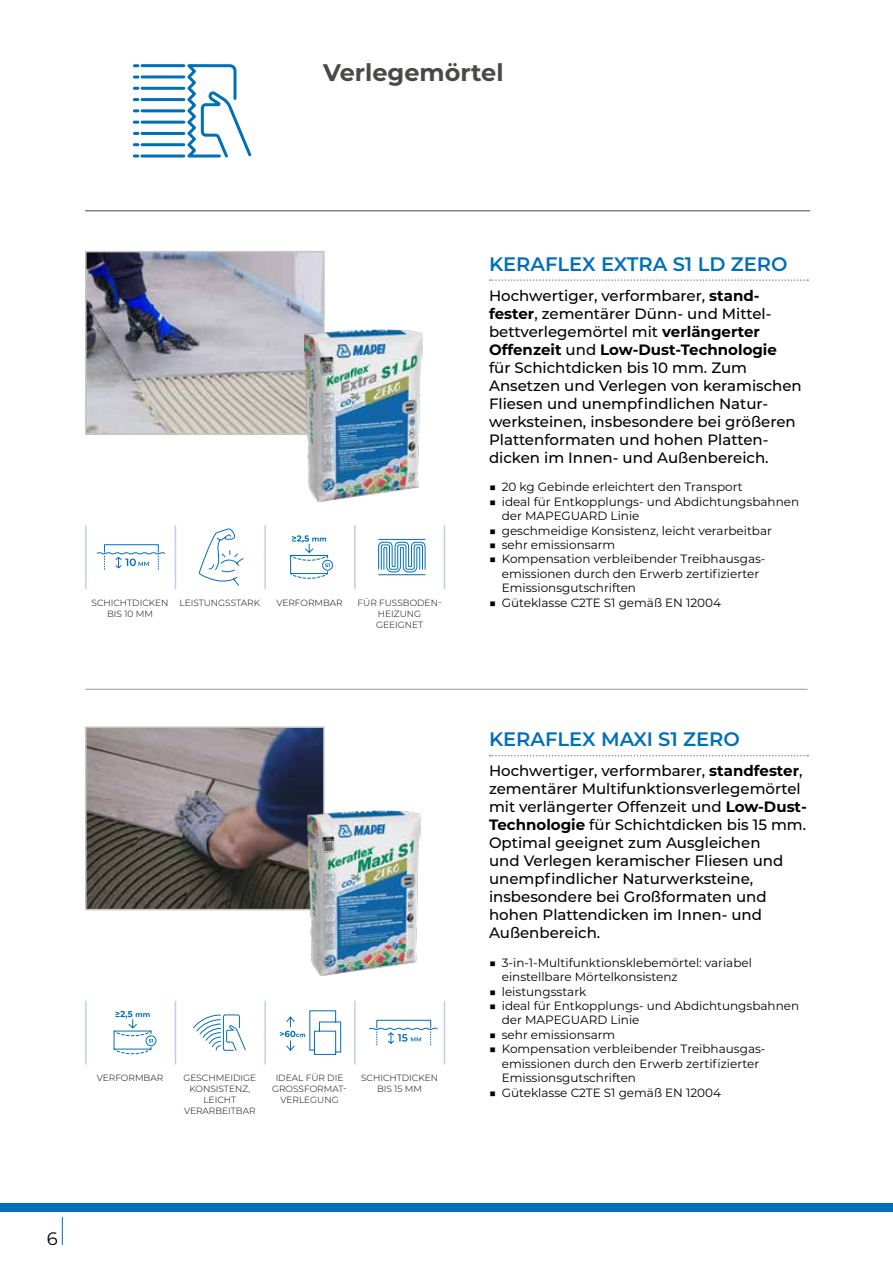
<style>
.page{position:relative;width:893px;height:1263px;background:#fff}
.page>*{position:absolute;margin:0;border:0;box-sizing:border-box;transform-origin:0 0}
.t1{font:700 24px "Montserrat";color:#494948}
.t2{font:600 19.5px "Montserrat";color:#006fb9}
.t3{font:18px "Montserrat";color:#000}
.t4{font:500 15px/18px "Montserrat";color:#000}
.t5{font:12px/14.4px "Montserrat";color:#000}
.t6{font:300 9px/10.8px "Montserrat";color:#000;text-align:center}
.s1{font-weight:700}
</style>
<div class="page">
<div style="left:0;top:1204px;width:893px;height:8px;background:#006fb9"></div>
<svg style="left:62px;top:1217px;width:1px;height:28px"></svg>
<svg style="left:490px;top:279px;width:318px;height:2px"></svg>
<svg style="left:490px;top:755px;width:318px;height:1px"></svg>
<hr style="left:85px;top:689px;width:723px;height:1px;background:#9a9b9b">
<img style="left:88px;top:254px;width:234px;height:178px">
<div style="left:85px;top:251px;width:240px;height:184px;border:2px solid #c5c6c6"></div>
<img style="left:88px;top:729px;width:234px;height:178px">
<div style="left:85px;top:726px;width:240px;height:184px;border:2px solid #c5c6c6"></div>
<img style="left:305px;top:330px;width:118px;height:172px">
<hr style="left:85px;top:525px;width:2px;height:64px;background:#bccfec">
<hr style="left:175px;top:525px;width:1px;height:64px;background:#bccfec">
<hr style="left:264px;top:525px;width:2px;height:64px;background:#bccfec">
<hr style="left:354px;top:525px;width:2px;height:64px;background:#bccfec">
<hr style="left:444px;top:525px;width:1px;height:64px;background:#bccfec">
<svg style="left:96px;top:544px;width:70px;height:26px"></svg>
<svg style="left:378px;top:538px;width:48px;height:38px"></svg>
<svg style="left:198px;top:528px;width:46px;height:58px"></svg>
<svg style="left:290px;top:535px;width:40px;height:44px"></svg>
<div style="left:322px;top:560px;width:11px;height:11px;border:1px solid #006fb9;border-radius:50%"></div>
<img style="left:307px;top:810px;width:113px;height:166px">
<hr style="left:85px;top:210px;width:725px;height:1px;background:#494948">
<svg style="left:132px;top:64px;width:120px;height:94px"></svg>
<hr style="left:85px;top:1001px;width:2px;height:63px;background:#bccfec">
<hr style="left:175px;top:1001px;width:1px;height:63px;background:#bccfec">
<hr style="left:264px;top:1001px;width:2px;height:63px;background:#bccfec">
<hr style="left:354px;top:1001px;width:2px;height:63px;background:#bccfec">
<hr style="left:444px;top:1001px;width:1px;height:63px;background:#bccfec">
<svg style="left:113px;top:1011px;width:40px;height:44px"></svg>
<div style="left:146px;top:1035px;width:10px;height:11px;border:1px solid #006fb9;border-radius:50%"></div>
<svg style="left:369px;top:1019px;width:69px;height:26px"></svg>
<svg style="left:193px;top:1014px;width:53px;height:37px"></svg>
<svg style="left:280px;top:1010px;width:62px;height:45px"></svg>
<h1 class="t1" style="left:323px;top:55px;width:182px">Verlegemörtel</h1>
<p class="t6" style="left:92px;top:597px;width:78px">SCHICHTDICKEN<br>BIS 10 MM</p>
<p class="t6" style="left:180px;top:597px;width:82px">LEISTUNGSSTARK</p>
<p class="t6" style="left:276px;top:597px;width:68px">VERFORMBAR</p>
<p class="t6" style="left:357px;top:597px;width:84px">FÜR FUSSBODEN-<br>HEIZUNG<br>GEEIGNET</p>
<p class="t6" style="left:97px;top:1072px;width:68px">VERFORMBAR</p>
<p class="t6" style="left:183px;top:1072px;width:74px">GESCHMEIDIGE<br>KONSISTENZ,<br>LEICHT<br>VERARBEITBAR</p>
<p class="t6" style="left:272px;top:1072px;width:75px">IDEAL FÜR DIE<br>GROSSFORMAT-<br>VERLEGUNG</p>
<p class="t6" style="left:361px;top:1072px;width:78px">SCHICHTDICKEN<br>BIS 15 MM</p>
<p class="t3" style="left:47px;top:1226px;width:12px">6</p>
<h2 class="t2" style="left:489px;top:250px;width:300px">KERAFLEX EXTRA S1 LD ZERO</h2>
<p class="t4" style="left:489px;top:286px;width:314px">Hochwertiger, verformbarer, <span class="s1">stand&shy;fester</span>, zementärer Dünn- und Mittel&shy;bettverlegemörtel mit <span class="s1">verlängerter Offenzeit</span> und <span class="s1">Low-Dust-Technologie </span>für Schichtdicken bis 10 mm. Zum Ansetzen und Verlegen von keramischen Fliesen und unempfindlichen Natur&shy;werksteinen, insbesondere bei größeren Plattenformaten und hohen Platten&shy;dicken im Innen- und Außenbereich.</p>
<p class="t5" style="left:489px;top:479px;width:255px"><span class="s1">■</span> 20 kg Gebinde erleichtert den Transport</p>
<p class="t5" style="left:502px;top:494px;width:299px;text-indent:-13px"><span class="s1">■</span> ideal für Entkopplungs- und Abdichtungsbahnen der MAPEGUARD Linie</p>
<p class="t5" style="left:489px;top:523px;width:284px"><span class="s1">■</span> geschmeidige Konsistenz, leicht verarbeitbar</p>
<p class="t5" style="left:489px;top:537px;width:128px"><span class="s1">■</span> sehr emissionsarm</p>
<p class="t5" style="left:502px;top:551px;width:265px;text-indent:-13px"><span class="s1">■</span> Kompensation verbleibender Treibhausgas&shy;emissionen durch den Erwerb zertifizierter<br>Emissionsgutschriften</p>
<p class="t5" style="left:489px;top:595px;width:233px"><span class="s1">■</span> Güteklasse C2TE S1 gemäß EN 12004</p>
<h2 class="t2" style="left:489px;top:725px;width:252px">KERAFLEX MAXI S1 ZERO</h2>
<p class="t4" style="left:489px;top:761px;width:319px">Hochwertiger, verformbarer, <span class="s1">standfester</span>, zementärer Multifunktionsverlegemörtel mit verlängerter Offenzeit und <span class="s1">Low-Dust-Technologie</span> für Schichtdicken bis 15 mm.<br>Optimal geeignet zum Ausgleichen<br>und Verlegen keramischer Fliesen und unempfindlicher Naturwerksteine, insbesondere bei Großformaten und hohen Plattendicken im Innen- und Außenbereich.</p>
<p class="t5" style="left:502px;top:955px;width:252px;text-indent:-13px"><span class="s1">■</span> 3-in-1-Multifunktionsklebemörtel: variabel einstellbare Mörtelkonsistenz</p>
<p class="t5" style="left:489px;top:984px;width:99px"><span class="s1">■</span> leistungsstark</p>
<p class="t5" style="left:502px;top:998px;width:299px;text-indent:-13px"><span class="s1">■</span> ideal für Entkopplungs- und Abdichtungsbahnen der MAPEGUARD Linie</p>
<p class="t5" style="left:489px;top:1027px;width:128px"><span class="s1">■</span> sehr emissionsarm</p>
<p class="t5" style="left:502px;top:1041px;width:265px;text-indent:-13px"><span class="s1">■</span> Kompensation verbleibender Treibhausgas&shy;emissionen durch den Erwerb zertifizierter<br>Emissionsgutschriften</p>
<p class="t5" style="left:489px;top:1084px;width:233px"><span class="s1">■</span> Güteklasse C2TE S1 gemäß EN 12004</p>
</div>
